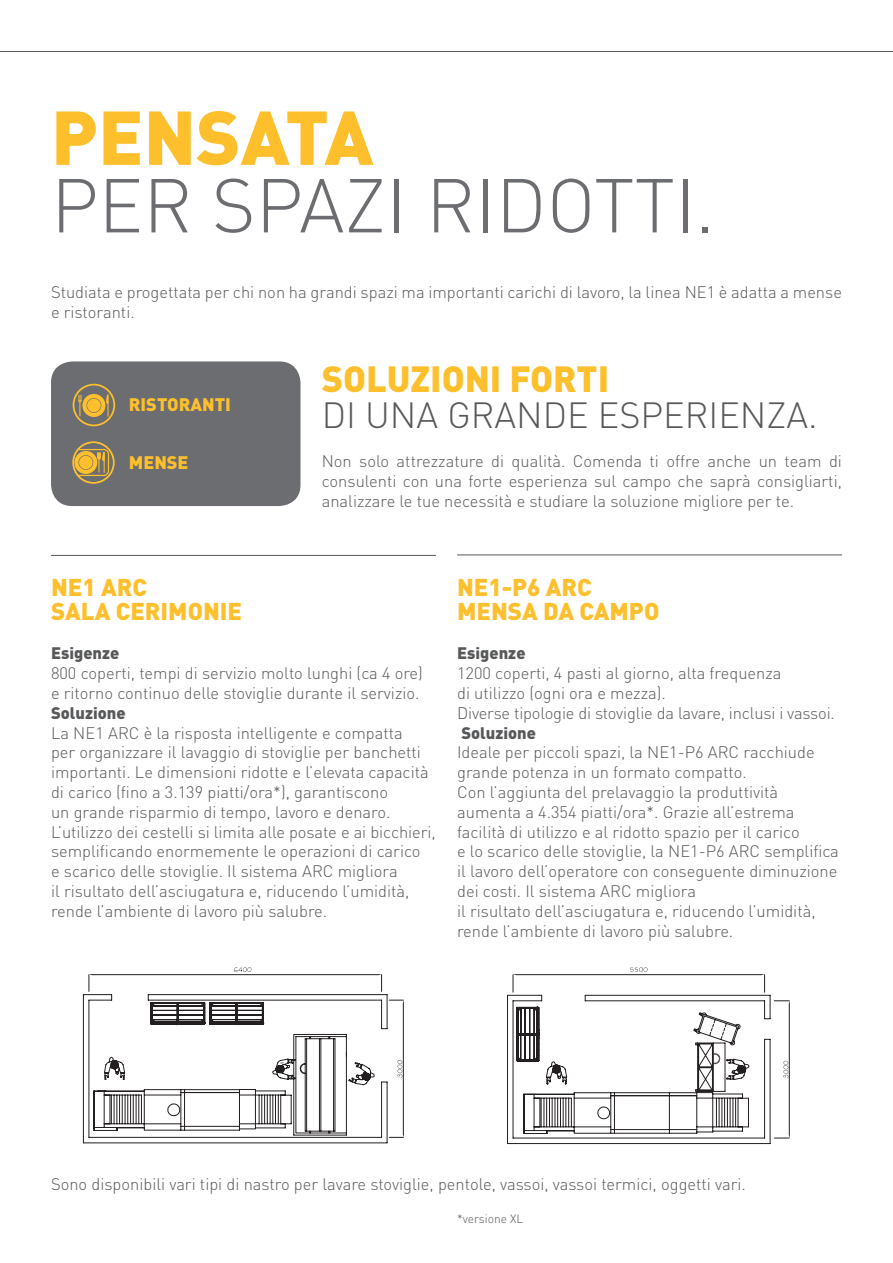
<style>
.page{position:relative;width:893px;height:1263px;background:#fff}
.page>*{position:absolute;margin:0;border:0;box-sizing:border-box;transform-origin:0 0}
.t1{font:300 75px "DIN";color:#6c6d70}
.t2{font:900 75px "DIN";color:#febf2c}
.t3{font:300 36px "DIN";color:#57585a}
.t4{font:900 36px "DIN";color:#febf2c}
.t5{font:900 24px/24px "DIN";color:#febf2c}
.t6{font:900 18px "DIN";color:#febf2c}
.t7{font:300 16.5px/19.8px "DIN";color:#57585a}
.t8{font:900 16.5px "DIN";color:#57585a}
.t9{font:300 12px "DIN";color:#57585a}
</style>
<div class="page">
<hr style="left:51px;top:555px;width:385px;height:1px;background:#57585a">
<hr style="left:457px;top:554px;width:385px;height:1px;background:#57585a">
<hr style="left:0;top:51px;width:893px;height:1px;background:#57585a">
<svg style="left:82px;top:994px;width:306px;height:150px"></svg>
<hr style="left:92px;top:974px;width:286px;height:1px;background:#231f20">
<svg style="left:89px;top:974px;width:3px;height:17px"></svg>
<svg style="left:378px;top:974px;width:4px;height:17px"></svg>
<svg style="left:234px;top:967px;width:17px;height:5px"></svg>
<svg style="left:103px;top:1001px;width:272px;height:135px"></svg>
<hr style="left:403px;top:1003px;width:1px;height:131px;background:#231f20">
<svg style="left:389px;top:1134px;width:15px;height:4px"></svg>
<svg style="left:389px;top:1000px;width:15px;height:3px"></svg>
<svg style="left:398px;top:1060px;width:4px;height:17px"></svg>
<svg style="left:507px;top:967px;width:283px;height:177px"></svg>
<div style="left:51px;top:361px;width:249px;height:145px;background:#6c6d70;border-radius:21px"></div>
<svg style="left:73px;top:384px;width:42px;height:42px"></svg>
<div style="left:72px;top:441px;width:43px;height:43px;border:2px solid #febf2c;border-radius:50%"></div>
<svg style="left:73px;top:449px;width:36px;height:27px"></svg>
<h1 class="t2" style="left:51px;top:88px;width:324px">PENSATA</h1>
<h1 class="t1" style="left:51px;top:159px;width:666px">PER SPAZI RIDOTTI.</h1>
<p class="t7" style="left:51px;top:282px;width:792px">Studiata e progettata per chi non ha grandi spazi ma importanti carichi di lavoro, la linea NE1 è adatta a mense e ristoranti.</p>
<p class="t6" style="left:129px;top:392px;width:104px">RISTORANTI</p>
<p class="t6" style="left:129px;top:451px;width:61px">MENSE</p>
<h2 class="t4" style="left:322px;top:354px;width:289px">SOLUZIONI FORTI</h2>
<h2 class="t3" style="left:322px;top:392px;width:498px">DI UNA GRANDE ESPERIENZA.</h2>
<p class="t7" style="left:322px;top:451px;width:522px;text-align:justify">Non solo attrezzature di qualità. Comenda ti offre anche un team di consulenti con una forte esperienza sul campo che saprà consigliarti, analizzare le tue necessità e studiare la soluzione migliore per te.</p>
<h3 class="t5" style="left:51px;top:574px;width:193px">NE1 ARC<br>SALA CERIMONIE</h3>
<p class="t8" style="left:51px;top:642px;width:70px">Esigenze</p>
<p class="t7" style="left:51px;top:663px;width:373px">800 coperti, tempi di servizio molto lunghi (ca 4 ore) e ritorno continuo delle stoviglie durante il servizio.</p>
<p class="t8" style="left:51px;top:702px;width:76px">Soluzione</p>
<p class="t7" style="left:51px;top:723px;width:386px">La NE1 ARC è la risposta intelligente e compatta<br>per organizzare il lavaggio di stoviglie per banchetti importanti. Le dimensioni ridotte e l’elevata capacità di carico (fino a 3.139 piatti/ora*), garantiscono<br>un grande risparmio di tempo, lavoro e denaro.<br>L’utilizzo dei cestelli si limita alle posate e ai bicchieri, semplificando enormemente le operazioni di carico<br>e scarico delle stoviglie. Il sistema ARC migliora<br>il risultato dell’asciugatura e, riducendo l’umidità, rende l’ambiente di lavoro più salubre.</p>
<h3 class="t5" style="left:457px;top:574px;width:204px">NE1-P6 ARC<br>MENSA DA CAMPO</h3>
<p class="t8" style="left:457px;top:642px;width:70px">Esigenze</p>
<p class="t7" style="left:457px;top:663px;width:379px">1200 coperti, 4 pasti al giorno, alta frequenza<br>di utilizzo (ogni ora e mezza).<br>Diverse tipologie di stoviglie da lavare, inclusi i vassoi.</p>
<p class="t8" style="left:461px;top:722px;width:76px">Soluzione</p>
<p class="t7" style="left:457px;top:742px;width:383px">Ideale per piccoli spazi, la NE1-P6 ARC racchiude grande potenza in un formato compatto.<br>Con l’aggiunta del prelavaggio la produttività aumenta a 4.354 piatti/ora*. Grazie all’estrema facilità di utilizzo e al ridotto spazio per il carico<br>e lo scarico delle stoviglie, la NE1-P6 ARC semplifica il lavoro dell’operatore con conseguente diminuzione dei costi. Il sistema ARC migliora<br>il risultato dell’asciugatura e, riducendo l’umidità, rende l’ambiente di lavoro più salubre.</p>
<p class="t7" style="left:51px;top:1174px;width:696px">Sono disponibili vari tipi di nastro per lavare stoviglie, pentole, vassoi, vassoi termici, oggetti vari.</p>
<p class="t9" style="left:457px;top:1211px;width:68px">*versione XL</p>
</div>
